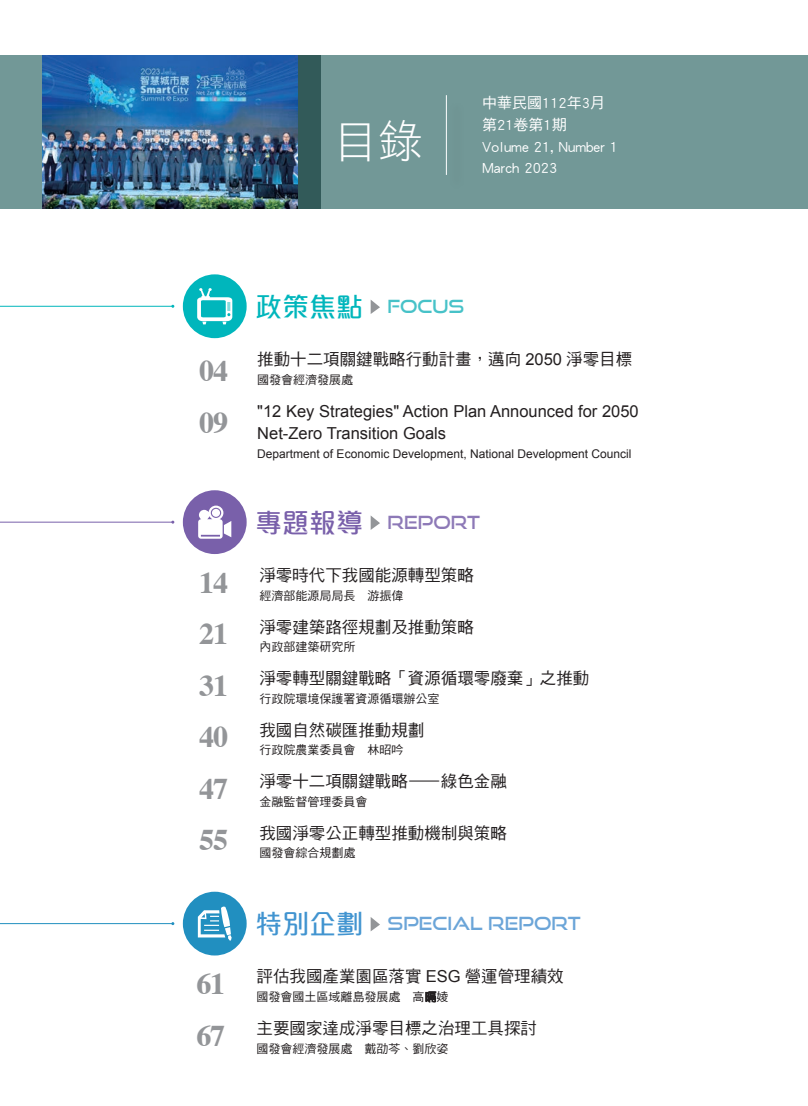
<style>
.page{position:relative;width:808px;height:1106px;background:#fff}
.page>*{position:absolute;margin:0;border:0;box-sizing:border-box;transform-origin:0 0}
.t1{font:45px "DF Hei Std W3";color:#fff}
.t2{font:700 30px "Times";color:#939598}
.t3{font:18px "Good Times Rg";color:#6ba5d8}
.t4{font:18px "Good Times Rg";color:#8d79b7}
.t5{font:18px "Good Times Rg";color:#47c2c8}
.t6{font:16.5px "DF Hei Std W5";color:#231f20}
.t7{font:16.5px/22.5px "Arial";color:#231f20}
.t8{font:15px/21.8px "DF Hei Std W5";color:#fff}
.t9{font:12px "DF Hei Std W5";color:#231f20}
.t10{font:12px "Arial";color:#231f20}
.s1{font-family:"M Elle HK";font-weight:500;font-size:27px;color:#00b6bc}
.s2{font-family:"Arial"}
.s3{font-family:"M Elle HK";font-weight:500;font-size:27px;color:#7960aa}
.s4{font-family:"Times";font-weight:700;font-size:30px;color:#939598}
.s5{font-family:"M Elle HK";font-weight:500;font-size:27px;color:#4194d0}
.s6{font-family:"Microsoft Jheng Hei"}
</style>
<div class="page">
<div style="left:0;top:55px;width:808px;height:153px;background:#729897"></div>
<div style="left:271px;top:55px;width:49px;height:153px;background:#325a59"></div>
<hr style="left:446px;top:95px;width:1px;height:80px;background:#fff">
<div style="left:183px;top:274px;width:64px;height:64px;background:#00b6bc;border-radius:50%"></div>
<svg style="left:197px;top:288px;width:35px;height:36px"></svg>
<hr style="left:0;top:306px;width:173px;height:1px;background:#00b6bc">
<svg style="left:371px;top:300px;width:9px;height:14px"></svg>
<div style="left:183px;top:490px;width:64px;height:64px;background:#7960aa;border-radius:50%"></div>
<hr style="left:0;top:522px;width:173px;height:1px;background:#7960aa">
<svg style="left:371px;top:516px;width:9px;height:14px"></svg>
<svg style="left:198px;top:505px;width:33px;height:33px"></svg>
<img style="left:43px;top:55px;width:255px;height:153px">
<svg style="left:426px;top:991px;width:10px;height:11px"></svg>
<div style="left:183px;top:891px;width:64px;height:64px;background:#218fc0;border-radius:50%"></div>
<hr style="left:0;top:923px;width:173px;height:1px;background:#218fc0">
<svg style="left:371px;top:917px;width:9px;height:14px"></svg>
<svg style="left:198px;top:906px;width:34px;height:34px"></svg>
<h1 class="t1" style="left:333px;top:116px;width:91px">目錄</h1>
<p class="t8" style="left:482px;top:92px;width:137px">中華民國112年3月第21卷第1期<br>Volume 21, Number 1<br>March 2023</p>
<h2 class="t2" style="left:199px;top:342px;width:30px">04</h2>
<p class="t5" style="left:255px;top:295px;width:211px"><span class="s1">政策焦點</span> FOCUS</p>
<p class="t6" style="left:257px;top:350px;width:376px">推動十二項關鍵戰略行動計畫，邁向 <span class="s2">2050</span> 淨零目標</p>
<p class="t9" style="left:257px;top:373px;width:97px">國發會經濟發展處</p>
<h2 class="t2" style="left:199px;top:393px;width:30px">09</h2>
<p class="t7" style="left:257px;top:400px;width:383px">"12 Key Strategies" Action Plan Announced for 2050<br>Net-Zero Transition Goals</p>
<p class="t10" style="left:257px;top:446px;width:376px">Department of Economic Development, National Development Council</p>
<p class="t4" style="left:255px;top:511px;width:226px"><span class="s3">專題報導</span> REPORT</p>
<p class="t6" style="left:199px;top:566px;width:276px"><span class="s4">14</span> 淨零時代下我國能源轉型策略</p>
<p class="t9" style="left:259px;top:589px;width:145px">經濟部能源局局長 游振偉</p>
<p class="t6" style="left:199px;top:617px;width:276px"><span class="s4">21</span> 淨零建築路徑規劃及推動策略</p>
<p class="t9" style="left:259px;top:640px;width:97px">內政部建築研究所</p>
<p class="t6" style="left:199px;top:669px;width:392px"><span class="s4">31</span> 淨零轉型關鍵戰略「資源循環零廢棄」之推動</p>
<p class="t9" style="left:259px;top:692px;width:181px">行政院環境保護署資源循環辦公室</p>
<p class="t6" style="left:199px;top:720px;width:227px"><span class="s4">40</span> 我國自然碳匯推動規劃</p>
<p class="t9" style="left:259px;top:743px;width:145px">行政院農業委員會 林昭吟</p>
<p class="t6" style="left:199px;top:772px;width:309px"><span class="s4">47</span> 淨零十二項關鍵戰略—綠色金融</p>
<p class="t9" style="left:259px;top:795px;width:109px">金融監督管理委員會</p>
<p class="t6" style="left:199px;top:823px;width:309px"><span class="s4">55</span> 我國淨零公正轉型推動機制與策略</p>
<p class="t9" style="left:259px;top:846px;width:97px">國發會綜合規劃處</p>
<p class="t3" style="left:255px;top:912px;width:327px"><span class="s5">特別企劃</span> SPECIAL REPORT</p>
<p class="t6" style="left:196px;top:967px;width:369px"><span class="s4">61</span> 評估我國產業園區落實 <span class="s2">ESG</span> 營運管理績效</p>
<p class="t9" style="left:257px;top:990px;width:193px">國發會國土區域離島發展處 高<span class="s6">㬏</span>婈</p>
<p class="t6" style="left:196px;top:1019px;width:342px"><span class="s4">67</span> 主要國家達成淨零目標之治理工具探討</p>
<p class="t9" style="left:257px;top:1041px;width:194px">國發會經濟發展處 戴劭芩、劉欣姿</p>
</div>
